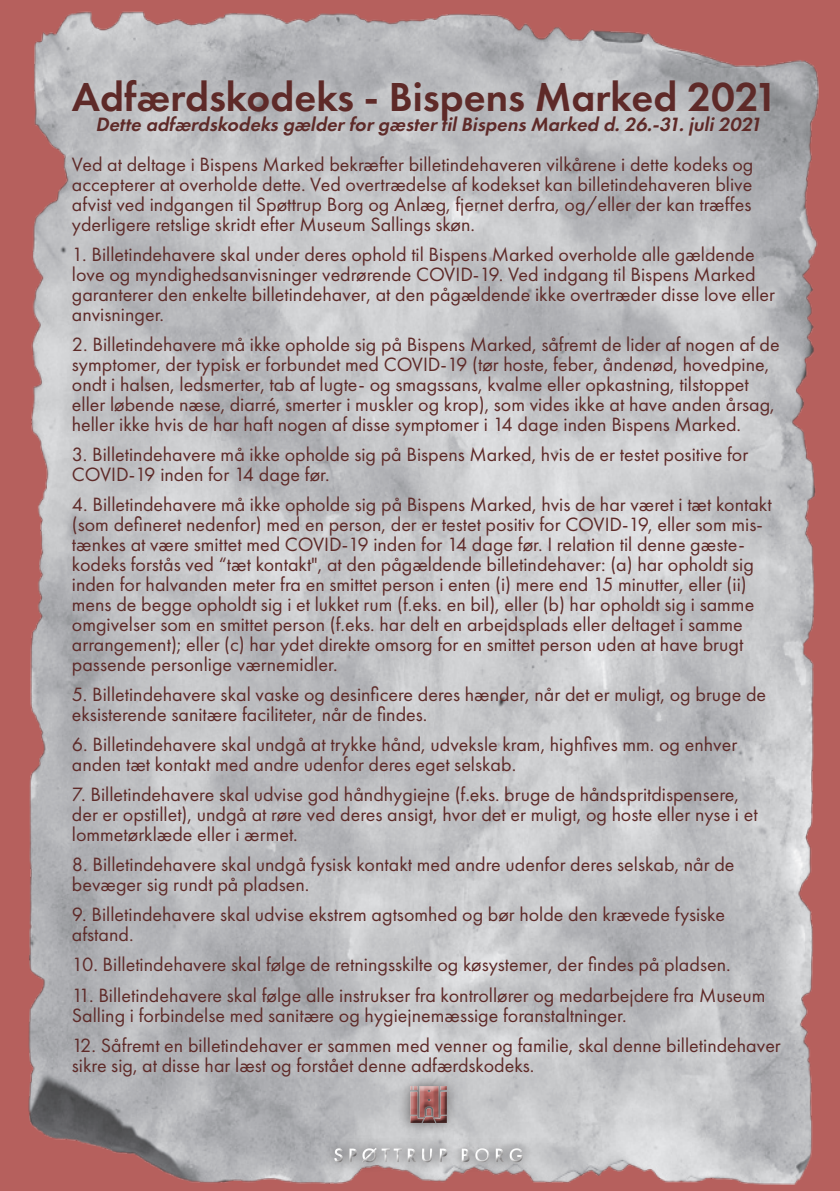
<style>
.page{position:relative;width:840px;height:1191px;background:#fff}
.page>*{position:absolute;margin:0;border:0;box-sizing:border-box;transform-origin:0 0}
.t1{font:600 42px "Futura PT";color:#5e2a28}
.t2{font:20px/20px "Futura PT";color:#5e2a28}
.t3{font:italic 600 20px "Futura PT";color:#5e2a28}
</style>
<div class="page">
<div style="left:0;top:0;width:839px;height:1191px;background:#b6605d"></div>
<img style="left:28px;top:11px;width:790px;height:1174px">
<div style="left:323px;top:1074px;width:210px;height:99px;background:#231f20;opacity:.75"></div>
<div style="left:332px;top:1081px;width:190px;height:84px;background:#fff;opacity:.75"></div>
<div style="left:332px;top:1083px;width:190px;height:84px;background:#231f20;opacity:.75"></div>
<h1 class="t1" style="left:72px;top:71px;width:707px">Adfærdskodeks - Bispens Marked 2021</h1>
<p class="t3" style="left:95px;top:112px;width:671px">Dette adfærdskodeks gælderforgæstertilBispens Marked d.26.-31.juli2021</p>
<p class="t2" style="left:72px;top:154px;width:682px;text-align:justify">Ved at deltage i Bispens Marked bekræfter billetindehaveren vilkårene i dette kodeks og accepterer at overholde dette. Ved overtrædelse af kodekset kan billetindehaveren blive afvist ved indgangen til Spøttrup Borg og Anlæg, fjernet derfra, og/eller der kan træffes yderligere retslige skridt efter Museum Sallings skøn.</p>
<p class="t2" style="left:72px;top:244px;width:704px">1. Billetindehavere skal under deres ophold til Bispens Marked overholde alle gældende love og myndighedsanvisninger vedrørende COVID-19. Ved indgang til Bispens Marked garanterer den enkelte billetindehaver, at den pågældende ikke overtræder disse love eller anvisninger.</p>
<p class="t2" style="left:72px;top:334px;width:709px">2. Billetindehavere må ikke opholde sig på Bispens Marked, såfremt de lider af nogen af de symptomer, der typisk er forbundet med COVID-19 (tør hoste, feber, åndenød, hovedpine, ondt i halsen, ledsmerter, tab af lugte- og smagssans, kvalme eller opkastning, tilstoppet eller løbende næse, diarré, smerter i muskler og krop), som vides ikke at have anden årsag, heller ikke hvis de har haft nogen af disse symptomer i 14 dage inden Bispens Marked.</p>
<p class="t2" style="left:72px;top:444px;width:677px">3. Billetindehavere må ikke opholde sig på Bispens Marked, hvis de er testet positive for<br>COVID-19 inden for 14 dage før.</p>
<p class="t2" style="left:72px;top:494px;width:701px">4. Billetindehavere må ikke opholde sig på Bispens Marked, hvis de har været i tæt kontakt (som defineret nedenfor) med en person, der er testet positiv for COVID-19, eller som mis&shy;tænkes at være smittet med COVID-19 inden for 14 dage før. I relation til denne gæste&shy;kodeks forstås ved “tæt kontakt", at den pågældende billetindehaver: (a) har opholdt sig inden for halvanden meter fra en smittet person i enten (i) mere end 15 minutter, eller (ii) mens de begge opholdt sig i et lukket rum (f.eks. en bil), eller (b) har opholdt sig i samme omgivelser som en smittet person (f.eks. har delt en arbejdsplads eller deltaget i samme arrangement); eller (c) har ydet direkte omsorg for en smittet person uden at have brugt passende personlige værnemidler.</p>
<p class="t2" style="left:72px;top:684px;width:695px">5. Billetindehavere skal vaske og desinficere deres hænder, når det er muligt, og bruge de eksisterende sanitære faciliteter, når de findes.</p>
<p class="t2" style="left:72px;top:734px;width:666px">6. Billetindehavere skal undgå at trykke hånd, udveksle kram, highfives mm. og enhver anden tæt kontakt med andre udenfor deres eget selskab.</p>
<p class="t2" style="left:72px;top:784px;width:687px">7. Billetindehavere skal udvise god håndhygiejne (f.eks. bruge de håndspritdispensere, der er opstillet), undgå at røre ved deres ansigt, hvor det er muligt, og hoste eller nyse i et lommetørklæde eller i ærmet.</p>
<p class="t2" style="left:72px;top:854px;width:663px">8. Billetindehavere skal undgå fysisk kontakt med andre udenfor deres selskab, når de bevæger sig rundt på pladsen.</p>
<p class="t2" style="left:72px;top:904px;width:654px">9. Billetindehavere skal udvise ekstrem agtsomhed og bør holde den krævede fysiske afstand.</p>
<p class="t2" style="left:72px;top:954px;width:660px">10. Billetindehavere skal følge de retningsskilte og køsystemer, der findes på pladsen.</p>
<p class="t2" style="left:72px;top:984px;width:694px">11. Billetindehavere skal følge alle instrukser fra kontrollører og medarbejdere fra Museum<br>Salling i forbindelse med sanitære og hygiejnemæssige foranstaltninger.</p>
<p class="t2" style="left:72px;top:1034px;width:710px">12. Såfremt en billetindehaver er sammen med venner og familie, skal denne billetindehaver sikre sig, at disse har læst og forstået denne adfærdskodeks.</p>
</div>
